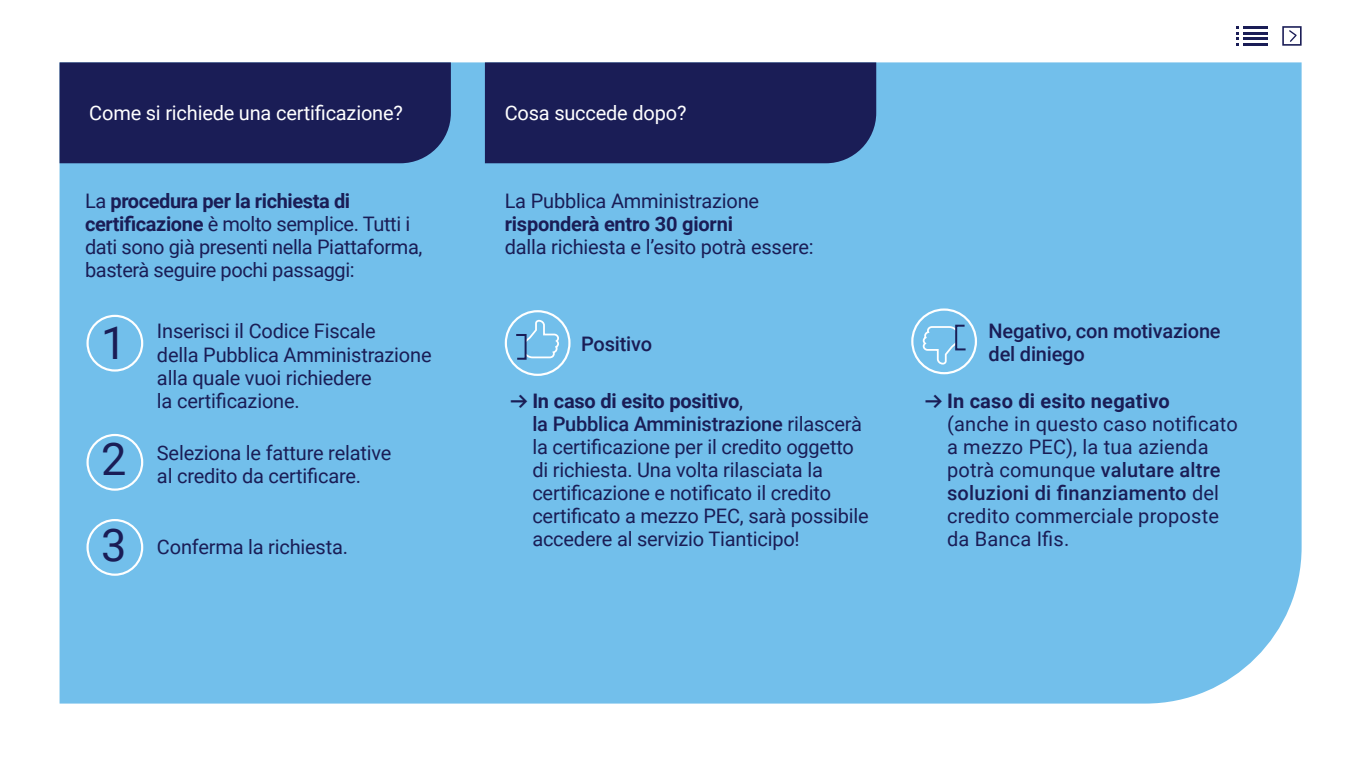
<style>
.page{position:relative;width:1364px;height:766px;background:#fff}
.page>*{position:absolute;margin:0;border:0;box-sizing:border-box;transform-origin:0 0}
.t1{font:45.1px "Roboto";color:#1a1d56}
.t2{font:20px/23px "Roboto";letter-spacing:-.01em;color:#1a1d56}
.t3{font:20px/23px "Roboto";letter-spacing:.01em;color:#1a1d56}
.t4{font:20px "Roboto";letter-spacing:-.01em;color:#fff}
.t5{font:500 20px/23px "Roboto";letter-spacing:-.01em;color:#1a1d56}
.t6{font:700 20px "Roboto";letter-spacing:-.01em;color:#1a1d56}
.s1{font-weight:700}
.s2{font-family:"Klavika";font-weight:700}
.s3{font-weight:500}
</style>
<div class="page">
<div style="left:60px;top:62px;width:1241px;height:641px;background:#72bfeb"></div>
<div style="left:60px;top:62px;width:391px;height:101px;background:#1a1d56"></div>
<div style="left:485px;top:62px;width:391px;height:101px;background:#1a1d56"></div>
<div style="left:86px;top:315px;width:57px;height:56px;border:2px solid #fff;border-radius:50%"></div>
<div style="left:86px;top:434px;width:57px;height:56px;border:2px solid #fff;border-radius:50%"></div>
<div style="left:86px;top:519px;width:57px;height:56px;border:2px solid #fff;border-radius:50%"></div>
<div style="left:505px;top:310px;width:65px;height:66px;border:2px solid #fff;border-radius:50%"></div>
<svg style="left:514px;top:319px;width:46px;height:41px;background:#7dbee6"></svg>
<div style="left:911px;top:308px;width:66px;height:66px;border:2px solid #fff;border-radius:50%"></div>
<svg style="left:921px;top:323px;width:46px;height:42px;background:#7dbee6"></svg>
<div style="left:1282px;top:26px;width:19px;height:20px;border:2px solid #1a1d56"></div>
<svg style="left:1289px;top:30px;width:8px;height:12px"></svg>
<hr style="left:1242px;top:26px;width:25px;height:3px;background:#1a1d56">
<hr style="left:1242px;top:32px;width:25px;height:2px;background:#1a1d56">
<hr style="left:1242px;top:37px;width:25px;height:3px;background:#1a1d56">
<hr style="left:1242px;top:43px;width:25px;height:3px;background:#1a1d56">
<svg style="left:1236px;top:26px;width:3px;height:20px"></svg>
<p class="t4" style="left:89px;top:99px;width:315px">Come si richiede una certificazione?</p>
<p class="t4" style="left:505px;top:99px;width:183px">Cosa succede dopo?</p>
<p class="t2" style="left:85px;top:188px;width:339px">La <span class="s1">procedura per la richiesta di certificazione</span> è molto semplice. Tutti i dati sono già presenti nella Piattaforma, basterà seguire pochi passaggi:</p>
<p class="t2" style="left:505px;top:188px;width:256px">La Pubblica Amministrazione</p>
<p class="t6" style="left:505px;top:210px;width:230px">risponderà entro 30 giorni</p>
<p class="t2" style="left:505px;top:234px;width:310px">dalla richiesta e l’esito potrà essere:</p>
<h1 class="t1" style="left:101px;top:311px;width:27px">1</h1>
<p class="t2" style="left:157px;top:319px;width:276px">Inserisci il Codice Fiscale<br>della Pubblica Amministrazione alla quale vuoi richiedere<br>la certificazione.</p>
<h1 class="t1" style="left:101px;top:427px;width:27px">2</h1>
<p class="t2" style="left:157px;top:440px;width:236px">Seleziona le fatture relative al credito da certificare.</p>
<h1 class="t1" style="left:101px;top:513px;width:27px">3</h1>
<p class="t2" style="left:157px;top:534px;width:192px">Conferma la richiesta.</p>
<p class="t5" style="left:581px;top:332px;width:72px">Positivo</p>
<p class="t5" style="left:988px;top:318px;width:233px">Negativo, con motivazione del diniego</p>
<p class="t2" style="left:532px;top:388px;width:338px;text-indent:-23px"><span class="s2">•</span> <span class="s1">In caso di esito positivo</span>,<br><span class="s3">la Pubblica Amministrazione</span> rilascerà la certificazione per il credito oggetto di richiesta. Una volta rilasciata la certificazione e notificato il credito certificato a mezzo PEC, sarà possibile accedere al servizio Tianticipo!</p>
<p class="t3" style="left:947px;top:388px;width:292px;text-indent:-23px"><span class="s2">•</span> <span class="s1">In caso di esito negativo<br></span>(anche in questo caso notificato a mezzo PEC), la tua azienda potrà comunque <span class="s3">valutare altre soluzioni di finanziamento</span> del credito commerciale proposte da Banca Ifis.</p>
</div>
